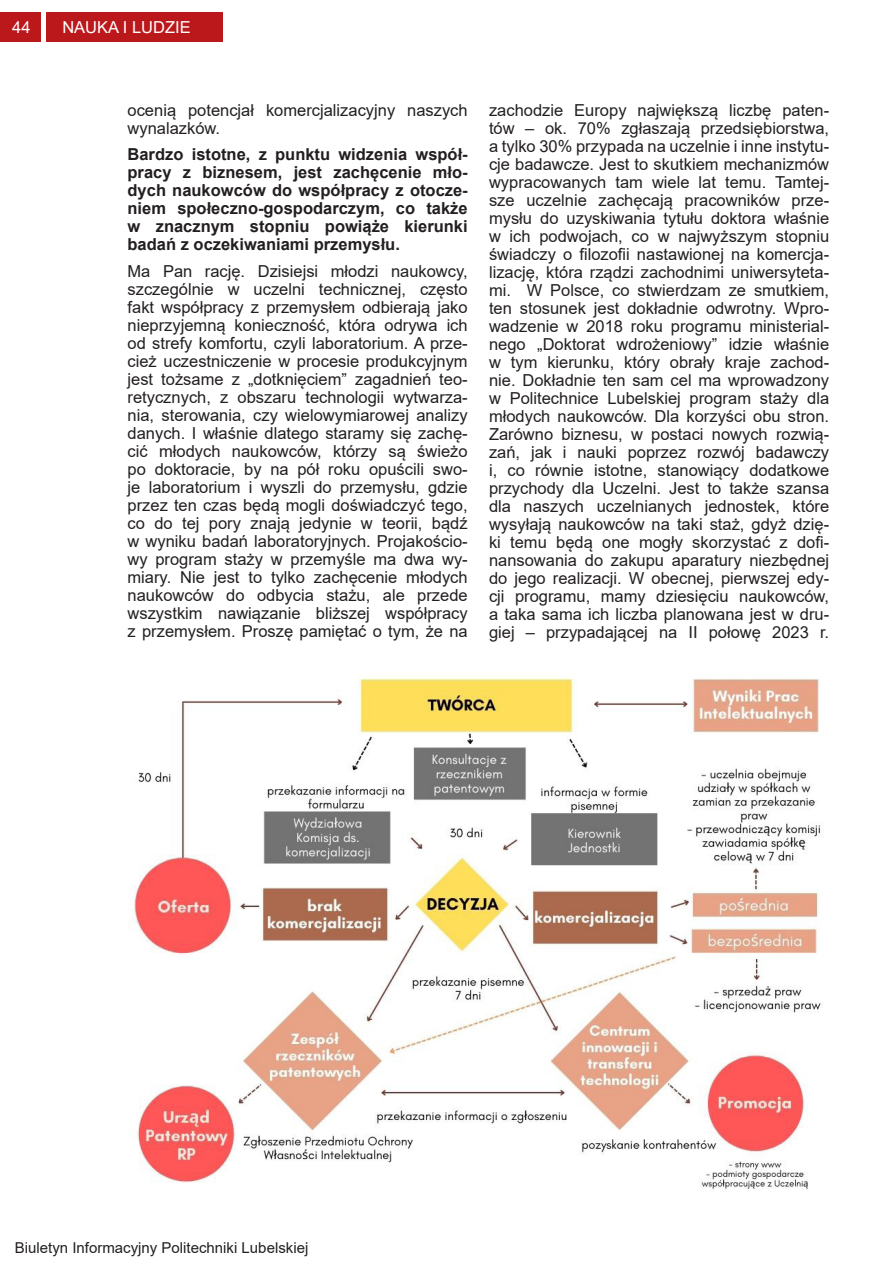
<style>
.page{position:relative;width:893px;height:1263px;background:#fff}
.page>*{position:absolute;margin:0;border:0;box-sizing:border-box;transform-origin:0 0}
.t1{font:16.5px/18px "Arial";color:#231f20}
.t2{font:700 16.5px/18px "Arial";color:#231f20;text-align:justify}
.t3{font:16.5px "Arial";color:#fff}
.t4{font:15px "Arial";color:#231f20}
</style>
<div class="page">
<img style="left:132px;top:677px;width:689px;height:513px">
<div style="left:0;top:13px;width:222px;height:29px;background:#bb181c"></div>
<hr style="left:42px;top:11px;width:4px;height:33px;background:#fff">
<p class="t3" style="left:12px;top:16px;width:20px">44</p>
<p class="t3" style="left:62px;top:16px;width:130px">NAUKA I LUDZIE</p>
<p class="t1" style="left:128px;top:101px;width:342px">ocenią potencjał komercjalizacyjny naszych wynalazków.</p>
<p class="t2" style="left:128px;top:145px;width:342px">Bardzo istotne, z punktu widzenia współ&shy;pracy z biznesem, jest zachęcenie mło&shy;dych naukowców do współpracy z otocze&shy;niem społeczno-gospodarczym, co także w znacznym stopniu powiąże kierunki badań z oczekiwaniami przemysłu.</p>
<p class="t1" style="left:128px;top:262px;width:342px;text-align:justify">Ma Pan rację. Dzisiejsi młodzi naukowcy, szczególnie w uczelni technicznej, często fakt współpracy z przemysłem odbierają jako nieprzyjemną konieczność, która odrywa ich od strefy komfortu, czyli laboratorium. A prze&shy;cież uczestniczenie w procesie produkcyjnym jest tożsame z „dotknięciem” zagadnień teo&shy;retycznych, z obszaru technologii wytwarza&shy;nia, sterowania, czy wielowymiarowej analizy danych. I właśnie dlatego staramy się zachę&shy;cić młodych naukowców, którzy są świeżo po doktoracie, by na pół roku opuścili swo&shy;je laboratorium i wyszli do przemysłu, gdzie przez ten czas będą mogli doświadczyć tego, co do tej pory znają jedynie w teorii, bądź w wyniku badań laboratoryjnych. Projakościo&shy;wy program staży w przemyśle ma dwa wy&shy;miary. Nie jest to tylko zachęcenie młodych naukowców do odbycia stażu, ale przede</p>
<p class="t1" style="left:128px;top:604px;width:342px">wszystkim nawiązanie bliższej współpracy z przemysłem. Proszę pamiętać o tym, że na</p>
<p class="t1" style="left:489px;top:101px;width:342px;text-align:justify">zachodzie Europy największą liczbę paten&shy;tów – ok. 70% zgłaszają przedsiębiorstwa, a tylko 30% przypada na uczelnie i inne instytu&shy;cje badawcze. Jest to skutkiem mechanizmów wypracowanych tam wiele lat temu. Tamtej&shy;sze uczelnie zachęcają pracowników prze&shy;mysłu do uzyskiwania tytułu doktora właśnie w ich podwojach, co w najwyższym stopniu świadczy o filozofii nastawionej na komercja&shy;lizację, która rządzi zachodnimi uniwersyteta&shy;mi. W Polsce, co stwierdzam ze smutkiem, ten stosunek jest dokładnie odwrotny. Wpro&shy;wadzenie w 2018 roku programu ministerial&shy;nego „Doktorat wdrożeniowy” idzie właśnie w tym kierunku, który obrały kraje zachod&shy;nie. Dokładnie ten sam cel ma wprowadzony w Politechnice Lubelskiej program staży dla młodych naukowców. Dla korzyści obu stron.<br>Zarówno biznesu, w postaci nowych rozwią&shy;zań, jak i nauki poprzez rozwój badawczy i, co równie istotne, stanowiący dodatkowe przychody dla Uczelni. Jest to także szansa dla naszych uczelnianych jednostek, które wysyłają naukowców na taki staż, gdyż dzię&shy;ki temu będą one mogły skorzystać z dofi&shy;nansowania do zakupu aparatury niezbędnej do jego realizacji. W obecnej, pierwszej edy&shy;cji programu, mamy dziesięciu naukowców, a taka sama ich liczba planowana jest w dru&shy;giej – przypadającej na II połowę 2023 r.</p>
<p class="t4" style="left:15px;top:1238px;width:295px">Biuletyn Informacyjny Politechniki Lubelskiej</p>
</div>
